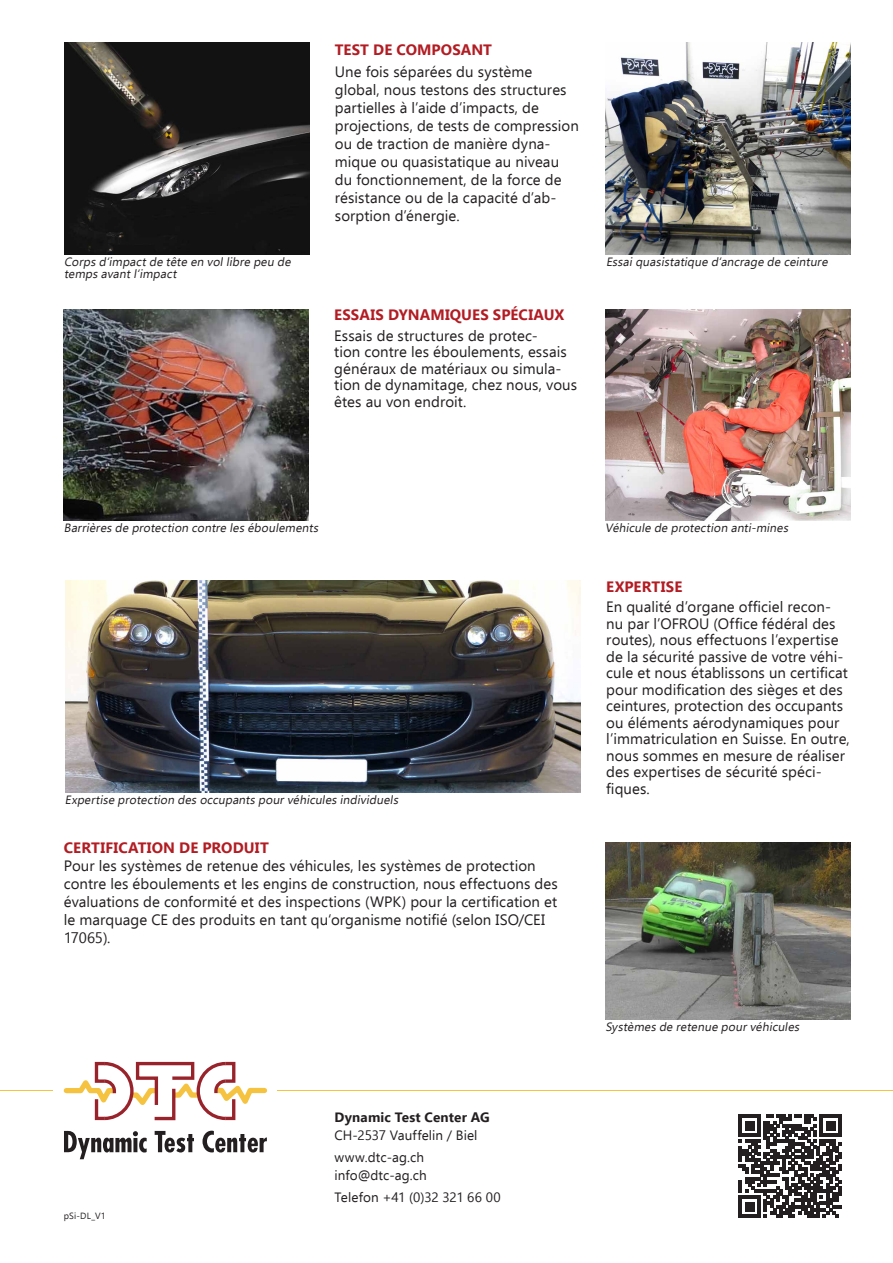
<style>
.page{position:relative;width:893px;height:1263px;background:#fff}
.page>*{position:absolute;margin:0;border:0;box-sizing:border-box;transform-origin:0 0}
.t1{font:15px/16.5px "Ebrima";letter-spacing:.005em;color:#231f20}
.t2{font:700 15px "Ebrima";letter-spacing:.005em;color:#b21c23}
.t3{font:13.5px/18px "Ebrima";letter-spacing:.005em;color:#231f20}
.t4{font:italic 12px/12px "Ebrima";color:#231f20}
.t5{font:9px "Ebrima";letter-spacing:.015em;color:#231f20}
.s1{font-weight:700}
</style>
<div class="page">
<hr style="left:0;top:1090px;width:893px;height:1px;background:#f5c33f">
<div style="left:53px;top:1055px;width:224px;height:104px;background:#fff"></div>
<svg style="left:63px;top:1061px;width:204px;height:60px"></svg>
<svg style="left:64px;top:1130px;width:83px;height:29px"></svg>
<svg style="left:155px;top:1131px;width:39px;height:21px"></svg>
<svg style="left:202px;top:1131px;width:65px;height:21px"></svg>
<svg style="left:739px;top:1115px;width:103px;height:102px"></svg>
<img style="left:605px;top:309px;width:245px;height:212px">
<img style="left:66px;top:580px;width:514px;height:212px">
<img style="left:64px;top:43px;width:245px;height:212px">
<img style="left:606px;top:43px;width:245px;height:212px">
<img style="left:64px;top:309px;width:245px;height:212px">
<img style="left:605px;top:842px;width:245px;height:178px">
<p class="t4" style="left:64px;top:255px;width:231px">Corps d‘impactde tête en vollibre peu de temps avantl‘impact</p>
<p class="t2" style="left:335px;top:38px;width:159px">TEST DE COMPOSANT</p>
<p class="t1" style="left:335px;top:62px;width:246px;line-height:18px">Une fois séparées du système global, nous testons des structures partielles à l’aide d’impacts, de projections, de tests de compression ou de traction de manière dyna&shy;mique ou quasistatique au niveau du fonctionnement, de la force de résistance ou de la capacité d’ab&shy;sorption d’énergie.</p>
<p class="t2" style="left:334px;top:304px;width:232px">ESSAIS DYNAMIQUES SPÉCIAUX</p>
<p class="t1" style="left:334px;top:327px;width:244px">Essais de structures de protec-<br>tion contre les éboulements, essais généraux de matériaux ou simula&shy;tion de dynamitage, chez nous, vous êtes au von endroit.</p>
<p class="t4" style="left:606px;top:255px;width:226px">Essaiquasistatique d‘ancrage de ceinture</p>
<p class="t4" style="left:64px;top:521px;width:259px">Barrières de protection contre les éboulements</p>
<p class="t4" style="left:65px;top:793px;width:337px">Expertise protection des occupants pourvéhicules individuels</p>
<p class="t2" style="left:64px;top:837px;width:207px">CERTIFICATION DE PRODUIT</p>
<p class="t1" style="left:64px;top:857px;width:495px;line-height:18px">Pour les systèmes de retenue des véhicules, les systèmes de protection contre les éboulements et les engins de construction, nous effectuons des évaluations de conformité et des inspections (WPK) pour la certification et le marquage CE des produits en tant qu‘organisme notifié (selon ISO/CEI 17065).</p>
<p class="t5" style="left:64px;top:1209px;width:43px">pSi-DL_V1</p>
<p class="t3" style="left:334px;top:1108px;width:157px"><span class="s1">Dynamic Test Center AG<br></span>CH-2537 Vauffelin / Biel</p>
<p class="t3" style="left:334px;top:1148px;width:94px">www.dtc-ag.ch info@dtc-ag.ch</p>
<p class="t3" style="left:334px;top:1188px;width:168px">Telefon +41 (0)32 321 66 00</p>
<p class="t4" style="left:605px;top:521px;width:187px">Véhicule de protection anti-mines</p>
<p class="t2" style="left:606px;top:575px;width:78px">EXPERTISE</p>
<p class="t1" style="left:606px;top:598px;width:245px">En qualité d’organe officiel recon&shy;nu par l’OFROU (Office fédéral des routes), nous effectuons l’expertise de la sécurité passive de votre véhi&shy;cule et nous établissons un certificat pour modification des sièges et des ceintures, protection des occupants ou éléments aérodynamiques pour l’immatriculation en Suisse. En outre, nous sommes en mesure de réaliser des expertises de sécurité spéci&shy;fiques.</p>
<p class="t4" style="left:605px;top:1021px;width:198px">Systèmes de retenue pourvéhicules</p>
</div>
